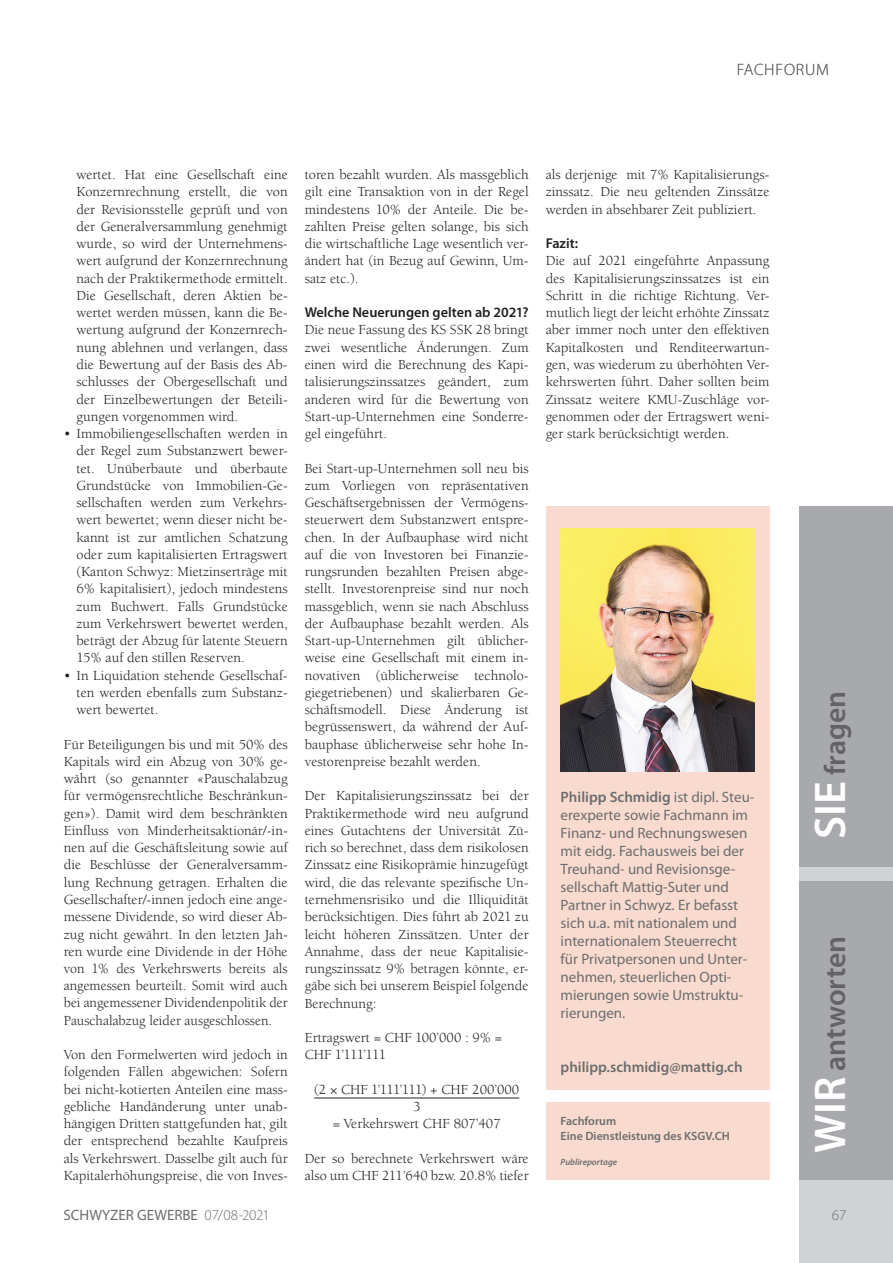
<style>
.page{position:relative;width:893px;height:1263px;background:#fff}
.page>*{position:absolute;margin:0;border:0;box-sizing:border-box;transform-origin:0 0}
.t1{font:600 29.7px "Myriad Pro";color:#636366}
.t2{font:300 16.5px "Myriad Pro";letter-spacing:.05em;color:#6c6d70}
.t3{font:15px/18px "Myriad Pro";color:#6c6d70}
.t4{font:600 15px "Myriad Pro";color:#6c6d70}
.t5{font:300 15px "Myriad Pro";color:#6c6d70}
.t6{font:14.25px/17.2px "Berkeley Std";color:#231f20;text-align:justify}
.t7{font:600 14.25px "Myriad Pro";color:#231f20}
.t8{font:600 12px/14.4px "Myriad Pro";color:#6c6d70}
.t9{font:italic 600 9px "Myriad Pro";color:#6c6d70}
.s1{font-weight:300}
.s2{font-weight:600}
.s3{font-size:44.55px;color:#fff}
</style>
<div class="page">
<div style="left:799px;top:849px;width:94px;height:414px;background:#d1d2d4"></div>
<div style="left:799px;top:881px;width:94px;height:299px;background:#a8a9ad"></div>
<div style="left:799px;top:506px;width:94px;height:360px;background:#a8a9ad"></div>
<hr style="left:314px;top:1098px;width:205px;height:1px;background:#231f20">
<div style="left:546px;top:506px;width:224px;height:584px;background:#f8dbce"></div>
<div style="left:546px;top:1102px;width:224px;height:78px;background:#f8dbce"></div>
<img style="left:561px;top:528px;width:194px;height:243px">
<p class="t2" style="left:737px;top:60px;width:94px">FACHFORUM</p>
<p class="t6" style="left:77px;top:166px;width:213px">wertet. Hat eine Gesellschaft eine Konzernrechnung erstellt, die von der Revisionsstelle geprüft und von der Generalversammlung genehmigt wurde, so wird der Unternehmens&shy;wert aufgrund der Konzernrechnung nach der Praktikermethode ermittelt.<br>Die Gesellschaft, deren Aktien be&shy;wertet werden müssen, kann die Be&shy;wertung aufgrund der Konzernrech&shy;nung ablehnen und verlangen, dass die Bewertung auf der Basis des Ab&shy;schlusses der Obergesellschaft und der Einzelbewertungen der Beteili&shy;gungen vorgenommen wird.</p>
<p class="t6" style="left:77px;top:425px;width:213px;text-indent:-13px">• Immobiliengesellschaften werden in der Regel zum Substanzwert bewer&shy;tet. Unüberbaute und überbaute Grundstücke von Immobilien-Ge&shy;sellschaften werden zum Verkehrs&shy;wert bewertet; wenn dieser nicht be&shy;kannt ist zur amtlichen Schatzung oder zum kapitalisierten Ertragswert (Kanton Schwyz: Mietzinserträge mit 6% kapitalisiert), jedoch mindestens zum Buchwert. Falls Grundstücke zum Verkehrswert bewertet werden, beträgt der Abzug für latente Steuern 15% auf den stillen Reserven.</p>
<p class="t6" style="left:77px;top:667px;width:213px;text-indent:-13px">• In Liquidation stehende Gesellschaf&shy;ten werden ebenfalls zum Substanz&shy;wert bewertet.</p>
<p class="t6" style="left:64px;top:736px;width:225px">Für Beteiligungen bis und mit 50% des Kapitals wird ein Abzug von 30% ge&shy;währt (so genannter «Pauschalabzug für vermögensrechtliche Beschränkun&shy;gen»). Damit wird dem beschränkten Einfluss von Minderheitsaktionär/-in&shy;nen auf die Geschäftsleitung sowie auf die Beschlüsse der Generalversamm&shy;lung Rechnung getragen. Erhalten die Gesellschafter/-innen jedoch eine ange&shy;messene Dividende, so wird dieser Ab&shy;zug nicht gewährt. In den letzten Jah&shy;ren wurde eine Dividende in der Höhe von 1% des Verkehrswerts bereits als angemessen beurteilt. Somit wird auch bei angemessener Dividendenpolitik der Pauschalabzug leider ausgeschlossen.</p>
<p class="t6" style="left:64px;top:1046px;width:225px">Von den Formelwerten wird jedoch in folgenden Fällen abgewichen: Sofern bei nicht-kotierten Anteilen eine mass&shy;gebliche Handänderung unter unab&shy;hängigen Dritten stattgefunden hat, gilt der entsprechend bezahlte Kaufpreis als Verkehrswert. Dasselbe gilt auch für Kapitalerhöhungspreise, die von Inves-</p>
<p class="t3" style="left:64px;top:1207px;width:208px">SCHWYZER GEWERBE <span class="s1">07/08-2021</span></p>
<p class="t6" style="left:305px;top:166px;width:225px">toren bezahlt wurden. Als massgeblich gilt eine Transaktion von in der Regel mindestens 10% der Anteile. Die be&shy;zahlten Preise gelten solange, bis sich die wirtschaftliche Lage wesentlich ver&shy;ändert hat (in Bezug auf Gewinn, Um&shy;satz etc.).</p>
<p class="t7" style="left:305px;top:304px;width:225px">Welche Neuerungen gelten ab 2021?</p>
<p class="t6" style="left:305px;top:322px;width:225px">Die neue Fassung des KS SSK 28 bringt zwei wesentliche Änderungen. Zum einen wird die Berechnung des Kapi&shy;talisierungszinssatzes geändert, zum anderen wird für die Bewertung von Start-up-Unternehmen eine Sonderre&shy;gel eingeführt.</p>
<p class="t6" style="left:305px;top:460px;width:225px">Bei Start-up-Unternehmen soll neu bis zum Vorliegen von repräsentativen Geschäftsergebnissen der Vermögens&shy;steuerwert dem Substanzwert entspre&shy;chen. In der Aufbauphase wird nicht auf die von Investoren bei Finanzie&shy;rungsrunden bezahlten Preisen abge&shy;stellt. Investorenpreise sind nur noch massgeblich, wenn sie nach Abschluss der Aufbauphase bezahlt werden. Als Start-up-Unternehmen gilt üblicher&shy;weise eine Gesellschaft mit einem in&shy;novativen (üblicherweise technolo&shy;giegetriebenen) und skalierbaren Ge&shy;schäftsmodell. Diese Änderung ist begrüssenswert, da während der Auf&shy;bauphase üblicherweise sehr hohe In&shy;vestorenpreise bezahlt werden.</p>
<p class="t6" style="left:305px;top:787px;width:225px">Der Kapitalisierungszinssatz bei der Praktikermethode wird neu aufgrund eines Gutachtens der Universität Zü&shy;rich so berechnet, dass dem risikolosen Zinssatz eine Risikoprämie hinzugefügt wird, die das relevante spezifische Un&shy;ternehmensrisiko und die Illiquidität berücksichtigen. Dies führt ab 2021 zu leicht höheren Zinssätzen. Unter der Annahme, dass der neue Kapitalisie&shy;rungszinssatz 9% betragen könnte, er&shy;gäbe sich bei unserem Beispiel folgende Berechnung:</p>
<p class="t6" style="left:305px;top:1029px;width:199px">Ertragswert = CHF 100’000 : 9% =<br>CHF 1’111’111</p>
<p class="t6" style="left:314px;top:1081px;width:207px;text-align:center">(2 × CHF 1’111’111) + CHF 200’000<br>3<br>= Verkehrswert CHF 807’407</p>
<p class="t6" style="left:305px;top:1150px;width:225px">Der so berechnete Verkehrswert wäre also um CHF 211’640 bzw. 20.8% tiefer</p>
<p class="t6" style="left:546px;top:166px;width:225px">als derjenige mit 7% Kapitalisierungs&shy;zinssatz. Die neu geltenden Zinssätze werden in absehbarer Zeit publiziert.</p>
<p class="t7" style="left:546px;top:235px;width:34px">Fazit:</p>
<p class="t6" style="left:546px;top:253px;width:225px">Die auf 2021 eingeführte Anpassung des Kapitalisierungszinssatzes ist ein Schritt in die richtige Richtung. Ver&shy;mutlich liegt der leicht erhöhte Zinssatz aber immer noch unter den effektiven Kapitalkosten und Renditeerwartun&shy;gen, was wiederum zu überhöhten Ver&shy;kehrswerten führt. Daher sollten beim Zinssatz weitere KMU-Zuschläge vor&shy;genommen oder der Ertragswert weni&shy;ger stark berücksichtigt werden.</p>
<p class="t3" style="left:561px;top:788px;width:195px"><span class="s2">Philipp Schmidig</span> ist dipl. Steu&shy;erexperte sowie Fachmann im<br>Finanz- und Rechnungswesen mit eidg. Fachausweis bei der<br>Treuhand- und Revisionsge&shy;sellschaft Mattig-Suter und<br>Partner in Schwyz. Er befasst sich u.a. mit nationalem und internationalem Steuerrecht für Privatpersonen und Unter&shy;nehmen, steuerlichen Opti&shy;mierungen sowie Umstruktu&shy;rierungen.</p>
<p class="t4" style="left:561px;top:1058px;width:183px">philipp.schmidig@mattig.ch</p>
<p class="t8" style="left:561px;top:1114px;width:171px">Fachforum<br>Eine Dienstleistung des KSGV.CH</p>
<p class="t9" style="left:561px;top:1157px;width:58px">Publireportage</p>
<h1 class="t1" style="left:819px;top:839px;width:150px;rotate:-90deg"><span class="s3">SIE</span> fragen</h1>
<h1 class="t1" style="left:819px;top:1153px;width:218px;rotate:-90deg"><span class="s3">WIR</span> antworten</h1>
<p class="t5" style="left:832px;top:1207px;width:16px">67</p>
</div>
